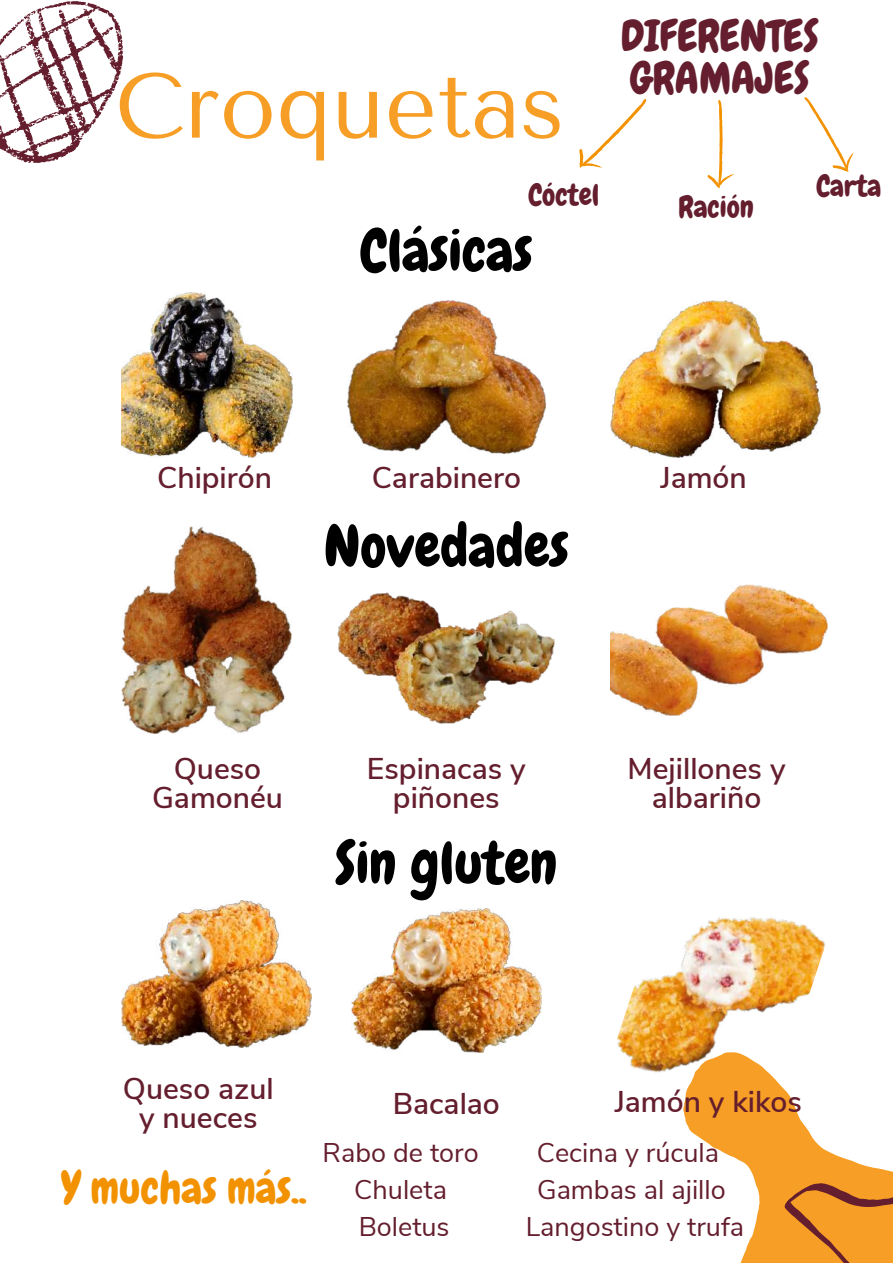
<style>
.page{position:relative;width:893px;height:1264px;background:#fff}
.page>*{position:absolute;margin:0;border:0;box-sizing:border-box;transform-origin:0 0}
.t1{font:91.35px "Tenor Sans";color:#f69e25}
.t2{font:57.9px "Chewy";color:#000}
.t3{font:43.95px "Chewy";color:#f39200}
.t4{font:43.2px/41.8px "Chewy";color:#641e2d}
.t5{font:600 30px/29.2px "Nunito Sans";color:#641e2d;text-align:center}
.t6{font:29.4px "Chewy";color:#641e2d}
.t7{font:27px/37px "Nunito Sans";color:#641e2d;text-align:center}
</style>
<div class="page">
<svg style="left:0;top:1px;width:124px;height:162px"></svg>
<svg style="left:683px;top:1112px;width:209px;height:150px"></svg>
<img style="left:347px;top:301px;width:198px;height:153px">
<img style="left:121px;top:292px;width:171px;height:165px">
<img style="left:121px;top:526px;width:170px;height:207px">
<img style="left:121px;top:900px;width:190px;height:146px">
<svg style="left:579px;top:98px;width:68px;height:70px"></svg>
<svg style="left:707px;top:100px;width:27px;height:89px"></svg>
<svg style="left:804px;top:97px;width:50px;height:75px"></svg>
<img style="left:351px;top:908px;width:190px;height:144px">
<img style="left:610px;top:301px;width:210px;height:156px">
<img style="left:338px;top:592px;width:217px;height:131px">
<img style="left:610px;top:585px;width:217px;height:130px">
<img style="left:617px;top:917px;width:208px;height:195px">
<h1 class="t1" style="left:115px;top:54px;width:451px">Croquetas</h1>
<h3 class="t4" style="left:620px;top:15px;width:200px">DIFERENTES<br>GRAMAJES</h3>
<p class="t6" style="left:528px;top:176px;width:72px">Cóctel</p>
<p class="t6" style="left:678px;top:188px;width:77px">Ración</p>
<h2 class="t2" style="left:360px;top:214px;width:174px">Clásicas</h2>
<p class="t6" style="left:816px;top:167px;width:67px">Carta</p>
<p class="t5" style="left:157px;top:464px;width:116px">Chipirón</p>
<p class="t5" style="left:371px;top:464px;width:151px">Carabinero</p>
<h2 class="t2" style="left:324px;top:509px;width:246px">Novedades</h2>
<p class="t5" style="left:660px;top:464px;width:88px">Jamón</p>
<p class="t5" style="left:152px;top:754px;width:132px">Queso<br>Gamonéu</p>
<p class="t5" style="left:367px;top:754px;width:160px">Espinacas y piñones</p>
<h2 class="t2" style="left:335px;top:826px;width:223px">Sin gluten</h2>
<p class="t5" style="left:627px;top:754px;width:159px">Mejillones y albariño</p>
<p class="t5" style="left:123px;top:1074px;width:152px">Queso azul y nueces</p>
<h3 class="t3" style="left:61px;top:1159px;width:247px">Y muchas más..</h3>
<p class="t5" style="left:393px;top:1089px;width:109px">Bacalao</p>
<p class="t7" style="left:322px;top:1134px;width:157px">Rabo de toro<br>Chuleta<br>Boletus</p>
<p class="t5" style="left:614px;top:1087px;width:189px">Jamón y kikos</p>
<p class="t7" style="left:525px;top:1134px;width:220px">Cecina y rúcula<br>Gambas al ajillo<br>Langostino y trufa</p>
</div>
